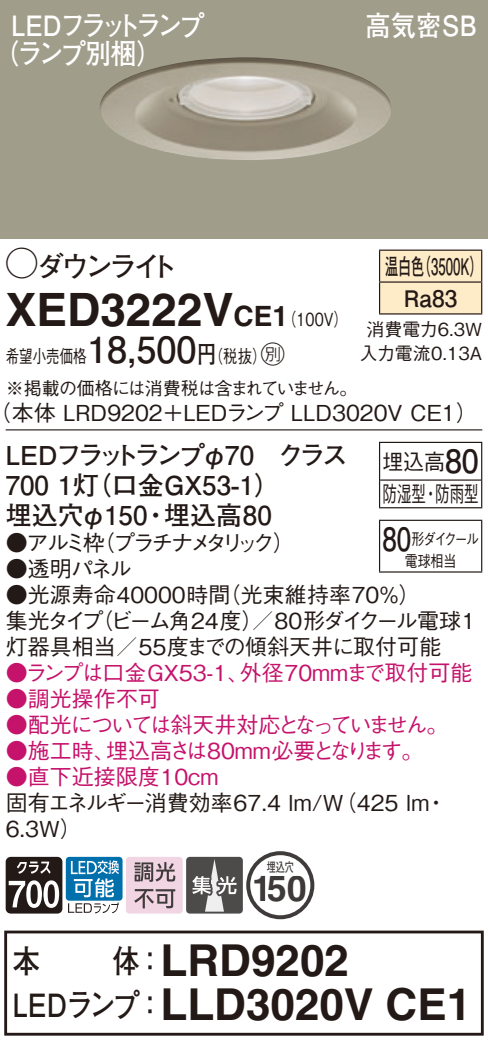
<style>
.page{position:relative;width:488px;height:1047px;background:#fff}
.page>*{position:absolute;margin:0;border:0;box-sizing:border-box;transform-origin:0 0}
.t1{font:700 46px "Helvetica LT Std";color:#231916}
.t2{font:700 44px/44px "Helvetica LT Std";color:#231916;text-align:center}
.t3{font:700 36px "Helvetica LT Std";color:#3e3a39}
.t4{font:700 32px "Futo Go B101 Pro";color:#231916;scale:.85 1}
.t5{font:700 28px/28px "Futo Go B101 Pro";letter-spacing:-.12em;color:#fff;scale:.9 1}
.t6{font:700 28px "Futo Go B101 Pro";letter-spacing:-.15em;color:#231916}
.t7{font:700 28px "Futo Go B101 Pro";letter-spacing:-.06em;color:#fff;scale:.9 1}
.t8{font:700 26px/30px "Futo Go B101 Pro";color:#231916}
.t9{font:700 22.8px/32px "Futo Go B101 Pro";color:#231916;text-align:center;scale:.58 1}
.t10{font:500 22px/26px "Gothic BBB Pro";color:#231916}
.t11{font:500 22px "Gothic BBB Pro";color:#c5126b}
.t12{font:500 22px "Gothic BBB Pro";letter-spacing:-.11em;color:#c5126b}
.t13{font:500 22px "Gothic BBB Pro";letter-spacing:-.19em;color:#231916}
.t14{font:500 22px/32.8px "Gothic BBB Pro";color:#231916;scale:.95 1}
.t15{font:500 18px/31.6px "Gothic BBB Pro";letter-spacing:-.035em;color:#231916;scale:.75 1}
.t16{font:500 18px/24px "Gothic BBB Pro";color:#231916;text-align:center}
.t17{font:500 16px/22px "Gothic BBB Pro";letter-spacing:-.11em;color:#231916;text-align:center;scale:.81 1}
.t18{font:13.2px "Futo Go B101 Pro Bold 90 pv RKSJ H";color:#3f3b3a;scale:.7 1}
.s1{font-family:"Ford Classification 1";font-weight:400;font-size:32px}
.s2{font-size:28px}
.s3{font-family:"Gothic BBB Pro";font-weight:500;font-size:18px}
.s4{font-family:"Futo Go B101 Pro";font-weight:700;font-size:36px}
.s5{font-family:"Futo Go B101 Pro";font-weight:700;font-size:24px}
.s6{font-family:"Ford Classification 1";font-weight:400;font-size:24px}
.s7{font-family:"Futo Go B101 Pro";font-weight:700;font-size:32px}
.s8{color:#251b18}
.s9{font-family:"Futo Go B101 Pro";font-size:32px}
</style>
<div class="page">
<div style="left:0;top:0;width:488px;height:238px;background:#a19d8b"></div>
<img style="left:100px;top:57px;width:291px;height:103px">
<div style="left:380px;top:251px;width:101px;height:62px;background:#feecc9"></div>
<hr style="left:379px;top:249px;width:103px;height:2px;background:#231916">
<hr style="left:379px;top:251px;width:1px;height:30px;background:#231916">
<hr style="left:481px;top:251px;width:1px;height:30px;background:#231916">
<hr style="left:379px;top:281px;width:103px;height:2px;background:#231916">
<hr style="left:379px;top:283px;width:1px;height:30px;background:#231916">
<hr style="left:481px;top:283px;width:1px;height:30px;background:#231916">
<hr style="left:379px;top:313px;width:103px;height:1px;background:#231916">
<hr style="left:6px;top:429px;width:476px;height:1px;background:#231916">
<hr style="left:379px;top:443px;width:1px;height:37px;background:#231916">
<svg style="left:379px;top:480px;width:1px;height:27px"></svg>
<hr style="left:379px;top:442px;width:103px;height:1px;background:#231916">
<hr style="left:380px;top:479px;width:101px;height:2px;background:#231916">
<hr style="left:481px;top:443px;width:1px;height:37px;background:#231916">
<svg style="left:481px;top:480px;width:1px;height:27px"></svg>
<hr style="left:379px;top:507px;width:103px;height:1px;background:#231916">
<hr style="left:379px;top:521px;width:1px;height:50px;background:#231916">
<hr style="left:379px;top:519px;width:103px;height:2px;background:#231916">
<hr style="left:481px;top:521px;width:1px;height:50px;background:#231916">
<hr style="left:379px;top:571px;width:103px;height:1px;background:#231916">
<svg style="left:6px;top:856px;width:56px;height:57px"></svg>
<div style="left:66px;top:856px;width:56px;height:44px;background:#0070ac;border-radius:3px"></div>
<svg style="left:68px;top:860px;width:51px;height:53px"></svg>
<svg style="left:126px;top:851px;width:188px;height:68px"></svg>
<div style="left:4px;top:930px;width:479px;height:105px;border:3px solid #231916"></div>
<p class="t5" style="left:-7px;top:8px;width:236px;text-indent:18px">LEDフラットランプ（ランプ別梱）</p>
<p class="t7" style="left:365px;top:3px;width:125px">高気密SB</p>
<p class="t6" style="left:6px;top:244px;width:174px"><span class="s1">A</span>ダウンライト</p>
<h1 class="t1" style="left:6px;top:281px;width:344px">XED3222V<span class="s2">CE1</span><span class="s3">（100V）</span></h1>
<p class="t15" style="left:6px;top:338px;width:470px">希望小売価格<span class="s4">18,500</span><span class="s5">円</span>（税抜）<span class="s6">C<br></span>※掲載の価格には消費税は含まれていません。</p>
<p class="t10" style="left:-10px;top:397px;width:489px">（本体 LRD9202＋LEDランプ LLD3020V CE1）</p>
<p class="t9" style="left:385px;top:247px;width:170px">温白色（3500K）<br>Ra83</p>
<p class="t16" style="left:359px;top:315px;width:124px">消費電力6.3W入力電流0.13A</p>
<p class="t8" style="left:6px;top:436px;width:343px">LEDフラットランプφ70　クラス<br>700 1灯（口金GX53-1）<br>埋込穴φ150・埋込高80</p>
<p class="t13" style="left:6px;top:525px;width:290px">●アルミ枠（プラチナメタリック）</p>
<p class="t10" style="left:6px;top:553px;width:128px">●透明パネル</p>
<p class="t10" style="left:6px;top:579px;width:471px">●光源寿命40000時間（光束維持率70％）<br>集光タイプ（ビーム角24度）／80形ダイクール電球1灯器具相当／55度までの傾斜天井に取付可能</p>
<p class="t11" style="left:6px;top:655px;width:468px">●ランプは口金GX53-1、外径70mmまで取付可能</p>
<p class="t11" style="left:6px;top:681px;width:156px">●調光操作不可</p>
<p class="t12" style="left:6px;top:707px;width:444px">●配光については斜天井対応となっていません。</p>
<p class="t11" style="left:6px;top:733px;width:419px">●施工時、埋込高さは80mm必要となります。</p>
<p class="t11" style="left:6px;top:759px;width:214px">●直下近接限度10cm</p>
<p class="t10" style="left:6px;top:787px;width:443px">固有エネルギー消費効率67.4 lm/W（425 lm・<br>6.3W）</p>
<p class="t14" style="left:382px;top:442px;width:103px">埋込高<span class="s7">80</span>防湿型・防雨型</p>
<p class="t17" style="left:382px;top:526px;width:121px"><span class="s7">80</span>形ダイクール電球相当</p>
<p class="t18" style="left:266px;top:856px;width:41px">埋込穴</p>
<h3 class="t3" style="left:252px;top:866px;width:57px"><span class="s8">1</span>50</h3>
<h2 class="t2" style="left:13px;top:937px;width:460px"><span class="s9">体：</span>LRD9202<br><span class="s9">LEDランプ：</span>LLD3020V CE1</h2>
<h3 class="t4" style="left:13px;top:935px;width:34px">本</h3>
</div>
